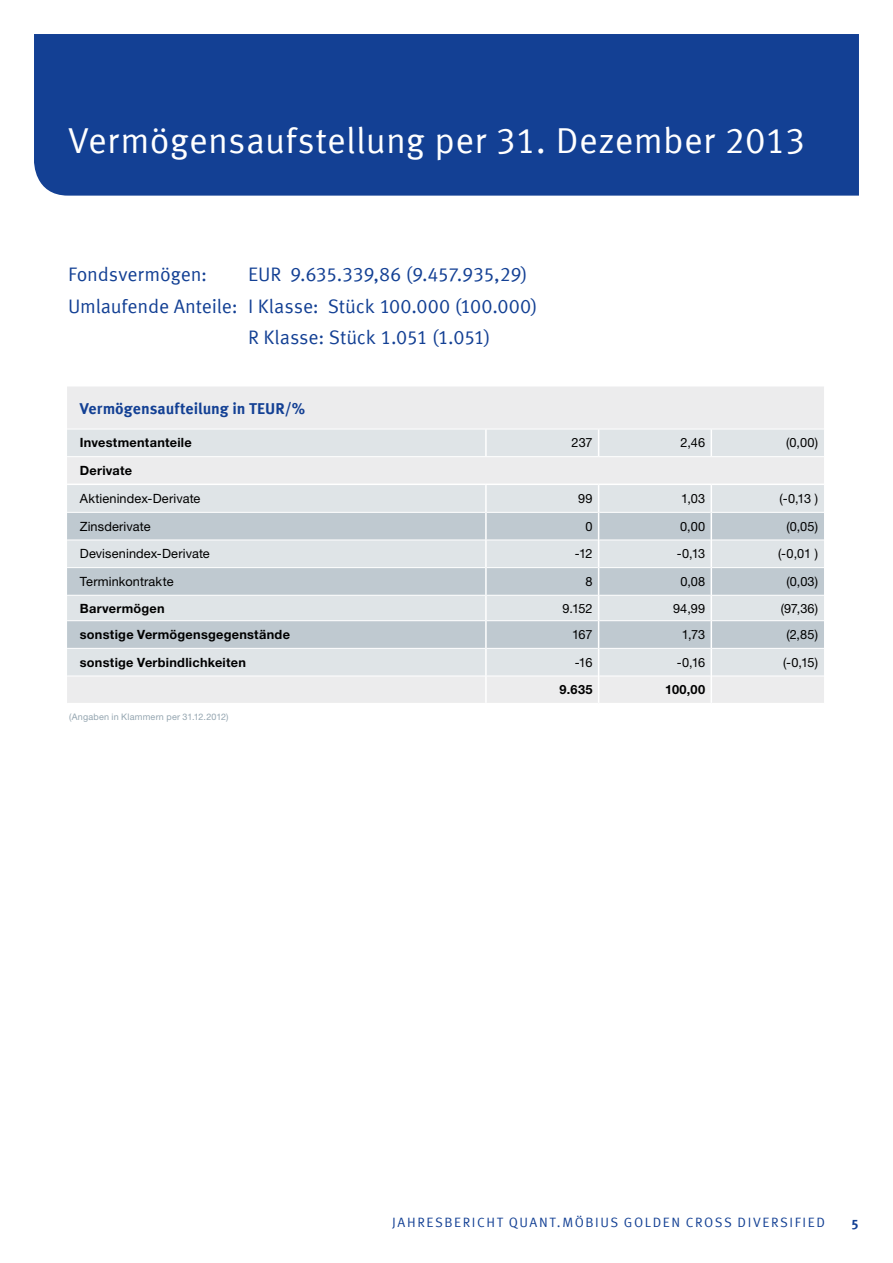
<style>
.page{position:relative;width:893px;height:1263px;background:#fff}
.page>*{position:absolute;margin:0;border:0;box-sizing:border-box;transform-origin:0 0}
.t1{font:36px "Meta Offc Pro Norm";letter-spacing:.01em;color:#fff}
.t2{font:19.5px "Meta Offc Pro Norm";letter-spacing:-.01em;color:#134094}
.t3{font:700 15.75px "Meta Offc Pro";color:#134094}
.t4{font:13.5px "Meta Offc Pro Norm";letter-spacing:.115em;color:#134094}
.t5{font:700 13.5px "Meta Offc Pro";color:#134094}
.t6{font:12.75px "Helvetica Neue LTW1 G";letter-spacing:.01em;color:#000}
.t7{font:700 12.75px "Helvetica Neue LTW1 G";letter-spacing:.02em;color:#000}
.t8{font:9px "Helvetica Neue LTW1 G";letter-spacing:.025em;color:#94a5b0}
</style>
<div class="page">
<div style="left:34px;top:34px;width:825px;height:162px;background:#134094"></div>
<div style="left:67px;top:387px;width:757px;height:316px;background:#ececed"></div>
<svg style="left:67px;top:430px;width:757px;height:246px;background:#e2e6e8"></svg>
<svg style="left:67px;top:513px;width:757px;height:135px;background:#cbd3d9"></svg>
<hr style="left:67px;top:429px;width:419px;height:1px;background:#fff">
<hr style="left:486px;top:429px;width:113px;height:1px;background:#fff">
<hr style="left:599px;top:429px;width:112px;height:1px;background:#fff">
<hr style="left:711px;top:429px;width:113px;height:1px;background:#fff">
<hr style="left:67px;top:456px;width:419px;height:1px;background:#fff">
<hr style="left:486px;top:456px;width:113px;height:1px;background:#fff">
<hr style="left:599px;top:456px;width:112px;height:1px;background:#fff">
<hr style="left:711px;top:456px;width:113px;height:1px;background:#fff">
<hr style="left:67px;top:512px;width:418px;height:1px;background:#fff">
<hr style="left:487px;top:512px;width:111px;height:1px;background:#fff">
<hr style="left:599px;top:512px;width:111px;height:1px;background:#fff">
<hr style="left:712px;top:512px;width:112px;height:1px;background:#fff">
<hr style="left:67px;top:540px;width:418px;height:1px;background:#fff">
<hr style="left:487px;top:540px;width:111px;height:1px;background:#fff">
<hr style="left:599px;top:540px;width:111px;height:1px;background:#fff">
<hr style="left:712px;top:540px;width:112px;height:1px;background:#fff">
<hr style="left:67px;top:567px;width:418px;height:1px;background:#fff">
<hr style="left:487px;top:567px;width:111px;height:1px;background:#fff">
<hr style="left:599px;top:567px;width:111px;height:1px;background:#fff">
<hr style="left:712px;top:567px;width:112px;height:1px;background:#fff">
<hr style="left:67px;top:595px;width:418px;height:1px;background:#fff">
<hr style="left:487px;top:595px;width:111px;height:1px;background:#fff">
<hr style="left:599px;top:595px;width:111px;height:1px;background:#fff">
<hr style="left:712px;top:595px;width:112px;height:1px;background:#fff">
<hr style="left:67px;top:620px;width:418px;height:1px;background:#fff">
<hr style="left:487px;top:620px;width:111px;height:1px;background:#fff">
<hr style="left:599px;top:620px;width:111px;height:1px;background:#fff">
<hr style="left:712px;top:620px;width:112px;height:1px;background:#fff">
<hr style="left:67px;top:648px;width:418px;height:1px;background:#fff">
<hr style="left:487px;top:648px;width:111px;height:1px;background:#fff">
<hr style="left:599px;top:648px;width:111px;height:1px;background:#fff">
<hr style="left:712px;top:648px;width:112px;height:1px;background:#fff">
<hr style="left:67px;top:676px;width:418px;height:1px;background:#fff">
<hr style="left:487px;top:676px;width:111px;height:1px;background:#fff">
<hr style="left:599px;top:676px;width:111px;height:1px;background:#fff">
<hr style="left:712px;top:676px;width:112px;height:1px;background:#fff">
<hr style="left:67px;top:484px;width:419px;height:1px;background:#fff">
<hr style="left:486px;top:484px;width:113px;height:1px;background:#fff">
<hr style="left:711px;top:484px;width:113px;height:1px;background:#fff">
<hr style="left:485px;top:429px;width:2px;height:27px;background:#fff">
<svg style="left:598px;top:430px;width:1px;height:26px"></svg>
<hr style="left:485px;top:485px;width:2px;height:27px;background:#fff">
<hr style="left:485px;top:512px;width:2px;height:28px;background:#fff">
<hr style="left:485px;top:540px;width:2px;height:28px;background:#fff">
<hr style="left:485px;top:568px;width:2px;height:27px;background:#fff">
<hr style="left:485px;top:595px;width:2px;height:26px;background:#fff">
<hr style="left:485px;top:621px;width:2px;height:27px;background:#fff">
<hr style="left:485px;top:648px;width:2px;height:28px;background:#fff">
<hr style="left:485px;top:676px;width:2px;height:27px;background:#fff">
<hr style="left:599px;top:484px;width:112px;height:1px;background:#fff">
<hr style="left:710px;top:429px;width:2px;height:27px;background:#fff">
<hr style="left:710px;top:485px;width:2px;height:27px;background:#fff">
<hr style="left:710px;top:512px;width:2px;height:28px;background:#fff">
<hr style="left:710px;top:595px;width:2px;height:26px;background:#fff">
<hr style="left:710px;top:621px;width:2px;height:27px;background:#fff">
<hr style="left:710px;top:648px;width:2px;height:28px;background:#fff">
<hr style="left:710px;top:676px;width:2px;height:27px;background:#fff">
<hr style="left:710px;top:540px;width:2px;height:28px;background:#fff">
<svg style="left:598px;top:485px;width:1px;height:218px"></svg>
<hr style="left:710px;top:568px;width:2px;height:27px;background:#fff">
<h1 class="t1" style="left:68px;top:113px;width:739px">Vermögensaufstellung per 31. Dezember 2013</h1>
<h2 class="t2" style="left:68px;top:259px;width:141px">Fondsvermögen:</h2>
<h2 class="t2" style="left:248px;top:259px;width:281px">EU R 9.635.339,86 (9.457.935,29)</h2>
<h2 class="t2" style="left:68px;top:291px;width:471px">U mlaufende Anteile: I Klasse: Stück 100.000 (100.000)</h2>
<h2 class="t2" style="left:248px;top:323px;width:244px">R Klasse: Stück 1.051 (1.051)</h2>
<p class="t3" style="left:80px;top:396px;width:227px">Vermögensaufteilung in TEUR/%</p>
<p class="t7" style="left:80px;top:435px;width:113px">Investmentanteile</p>
<p class="t6" style="left:572px;top:435px;width:23px">237</p>
<p class="t6" style="left:681px;top:435px;width:26px">2,46</p>
<p class="t6" style="left:786px;top:435px;width:33px">(0,00)</p>
<p class="t7" style="left:80px;top:463px;width:54px">Derivate</p>
<p class="t6" style="left:80px;top:491px;width:122px">Aktienindex-Derivate</p>
<p class="t6" style="left:578px;top:491px;width:16px">99</p>
<p class="t6" style="left:681px;top:491px;width:26px">1,03</p>
<p class="t6" style="left:779px;top:491px;width:40px">(-0,13 )</p>
<p class="t6" style="left:80px;top:518px;width:72px">Zinsderivate</p>
<p class="t6" style="left:585px;top:518px;width:9px">0</p>
<p class="t6" style="left:680px;top:518px;width:27px">0,00</p>
<p class="t6" style="left:786px;top:518px;width:33px">(0,05)</p>
<p class="t6" style="left:80px;top:546px;width:131px">Devisenindex-Derivate</p>
<p class="t6" style="left:575px;top:546px;width:19px">-12</p>
<p class="t6" style="left:677px;top:546px;width:30px">-0,13</p>
<p class="t6" style="left:778px;top:546px;width:41px">(-0,01 )</p>
<p class="t6" style="left:80px;top:574px;width:95px">Terminkontrakte</p>
<p class="t6" style="left:585px;top:574px;width:9px">8</p>
<p class="t6" style="left:680px;top:574px;width:26px">0,08</p>
<p class="t6" style="left:786px;top:574px;width:33px">(0,03)</p>
<p class="t7" style="left:80px;top:600px;width:86px">Barvermögen</p>
<p class="t6" style="left:563px;top:600px;width:32px">9.152</p>
<p class="t6" style="left:673px;top:600px;width:34px">94,99</p>
<p class="t6" style="left:781px;top:600px;width:39px">(97,36)</p>
<p class="t7" style="left:80px;top:627px;width:212px">sonstige Vermögensgegenstände</p>
<p class="t6" style="left:572px;top:627px;width:22px">167</p>
<p class="t6" style="left:682px;top:627px;width:25px">1,73</p>
<p class="t6" style="left:786px;top:627px;width:33px">(2,85)</p>
<p class="t7" style="left:80px;top:654px;width:168px">sonstige Verbindlichkeiten</p>
<p class="t6" style="left:575px;top:654px;width:19px">-16</p>
<p class="t6" style="left:677px;top:654px;width:30px">-0,16</p>
<p class="t6" style="left:783px;top:654px;width:36px">(-0,15)</p>
<p class="t7" style="left:560px;top:682px;width:35px">9.635</p>
<p class="t7" style="left:665px;top:682px;width:42px">100,00</p>
<p class="t8" style="left:69px;top:711px;width:161px">(Angaben in Klammern per 31.12.2012)</p>
<p class="t4" style="left:392px;top:1211px;width:35px">Jahres</p>
<p class="t4" style="left:445px;top:1211px;width:327px">bericht Quant.Möbius Golden Cross Divers</p>
<p class="t4" style="left:790px;top:1211px;width:27px">ified</p>
<p class="t5" style="left:851px;top:1214px;width:9px">5</p>
</div>
